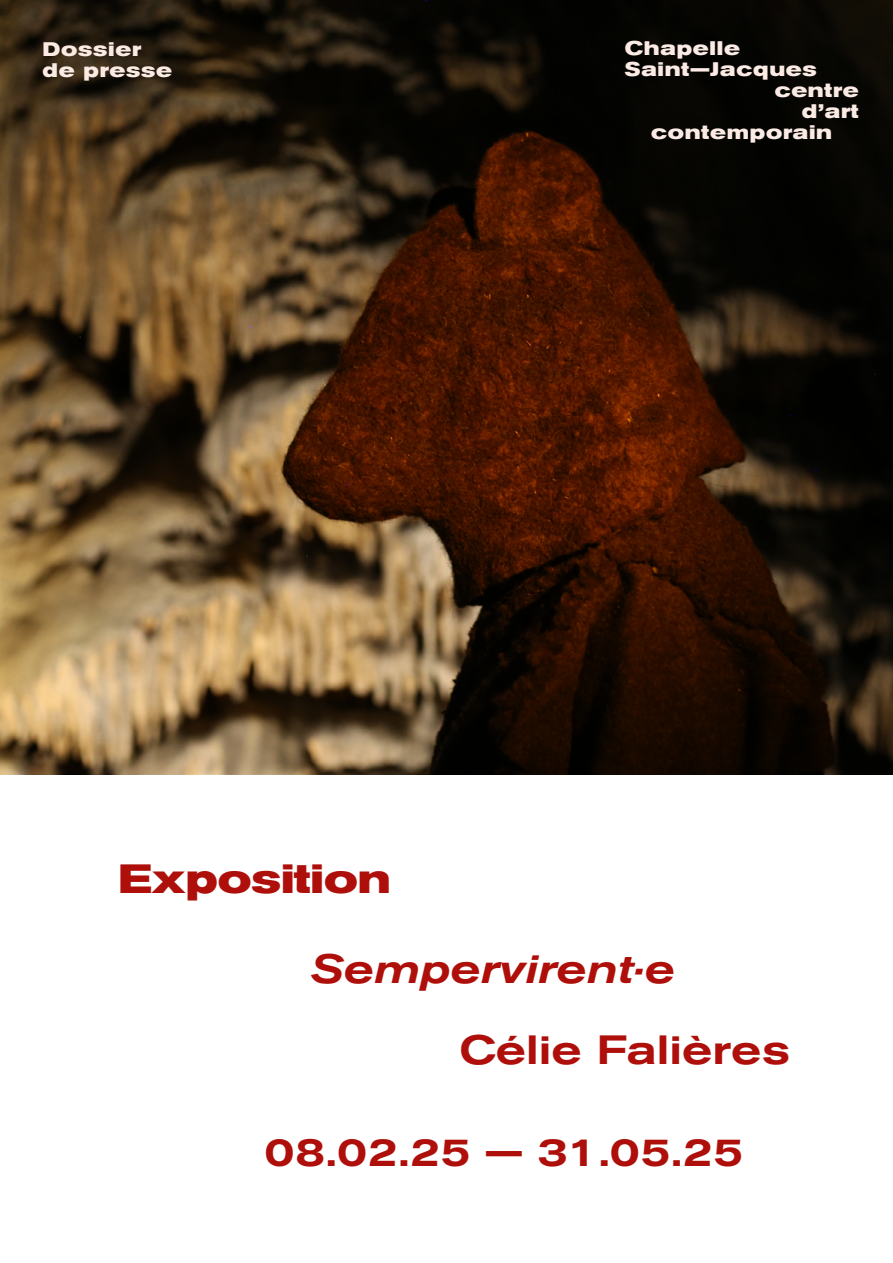
<style>
.page{position:relative;width:893px;height:1263px;background:#fff}
.page>*{position:absolute;margin:0;border:0;box-sizing:border-box;transform-origin:0 0}
.t1{font:500 expanded 40.5px "Akzidenz Grotesk BQ";color:#ae0f0a}
.t2{font:italic 500 expanded 40.5px "Akzidenz Grotesk BQ";color:#ae0f0a}
.t3{font:700 expanded 40.5px "Akzidenz Grotesk BQ";color:#ae0f0a}
.t4{font:700 expanded 19.5px/21px "Akzidenz Grotesk BQ";letter-spacing:.04em;color:#fcebe4}
</style>
<div class="page">
<img style="left:0;top:0;width:893px;height:774px">
<p class="t4" style="left:43px;top:39px;width:131px">Dossier de presse</p>
<p class="t4" style="left:625px;top:38px;width:117px">Chapelle</p>
<p class="t4" style="left:625px;top:59px;width:194px">Saint—Jacques</p>
<p class="t4" style="left:775px;top:80px;width:85px">centre</p>
<p class="t4" style="left:802px;top:101px;width:58px">d’art</p>
<p class="t4" style="left:651px;top:122px;width:182px">contemporain</p>
<h1 class="t3" style="left:118px;top:855px;width:274px">Exposition</h1>
<h1 class="t2" style="left:312px;top:945px;width:366px">Sempervirent·e</h1>
<h1 class="t1" style="left:459px;top:1027px;width:332px">Célie Falières</h1>
<h1 class="t1" style="left:265px;top:1129px;width:480px">08.02.25 — 31.05.25</h1>
</div>
